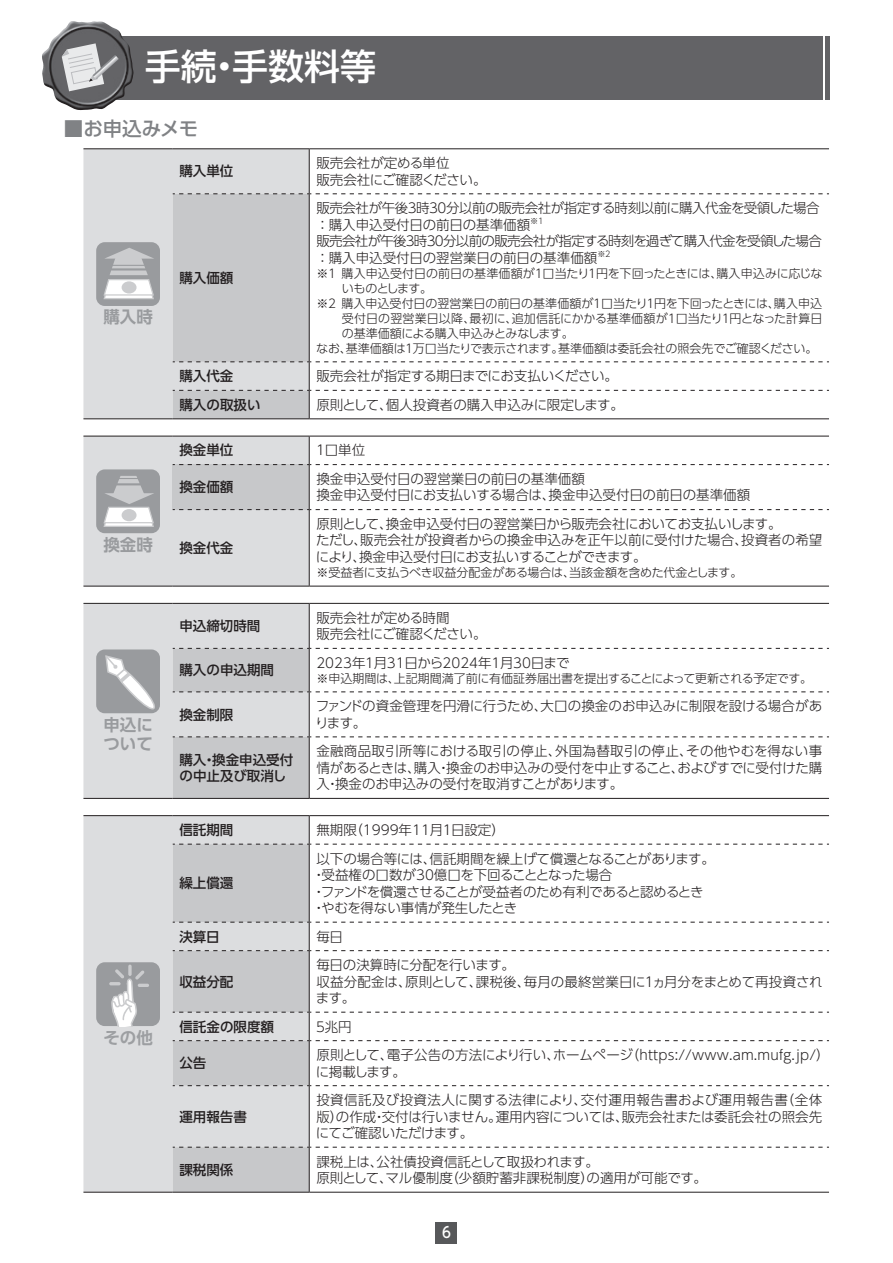
<style>
.page{position:relative;width:893px;height:1263px;background:#fff}
.page>*{position:absolute;margin:0;border:0;box-sizing:border-box;transform-origin:0 0}
.t1{font:500 36px "UD Shin Go Pro";color:#fff}
.t2{font:500 19.5px "UD Shin Go Pro";letter-spacing:-.005em;color:#808285}
.t3{font:700 16.5px/19.5px "UD Shin Go Pro De";color:#999b9e}
.t4{font:700 16.5px "UD Shin Go Pro De";color:#9d9fa2}
.t5{font:500 15px "UD Shin Go Pro";color:#fff;scale:.9 1}
.t6{font:300 13.5px/16.5px "UD Shin Go Pro";letter-spacing:-.02em;color:#231f20}
.t7{font:300 13.5px/16.5px "UD Shin Go Pro";color:#231f20}
.t8{font:500 13.5px/16.5px "UD Shin Go Pro";color:#231f20}
.t9{font:300 13.5px/16.5px "UD Shin Go Pro";letter-spacing:.015em;color:#231f20}
.t10{font:300 12px "UD Shin Go Pro";letter-spacing:-.01em;color:#231f20}
.t11{font:300 12px "UD Shin Go Pro";letter-spacing:-.055em;color:#231f20}
</style>
<div class="page">
<div style="left:436px;top:1222px;width:21px;height:21px;background:#57585a"></div>
<div style="left:83px;top:36px;width:740px;height:63px;background:#636366"></div>
<hr style="left:825px;top:36px;width:4px;height:63px;background:#636366">
<img style="left:42px;top:21px;width:92px;height:90px">
<svg style="left:62px;top:43px;width:57px;height:48px"></svg>
<div style="left:83px;top:149px;width:226px;height:269px;background:#dcdddf"></div>
<hr style="left:83px;top:148px;width:90px;height:1px;background:#231f20">
<hr style="left:83px;top:418px;width:90px;height:1px;background:#231f20">
<hr style="left:173px;top:148px;width:136px;height:1px;background:#231f20">
<hr style="left:309px;top:148px;width:520px;height:1px;background:#231f20">
<hr style="left:309px;top:149px;width:1px;height:44px;background:#231f20">
<svg style="left:173px;top:193px;width:656px;height:226px"></svg>
<div style="left:96px;top:242px;width:64px;height:64px;background:#999b9e;border-radius:9px"></div>
<svg style="left:103px;top:248px;width:51px;height:52px"></svg>
<hr style="left:83px;top:586px;width:90px;height:1px;background:#231f20">
<hr style="left:173px;top:586px;width:136px;height:1px;background:#231f20">
<hr style="left:309px;top:586px;width:520px;height:1px;background:#231f20">
<svg style="left:83px;top:436px;width:746px;height:150px"></svg>
<hr style="left:83px;top:798px;width:90px;height:1px;background:#231f20">
<hr style="left:173px;top:798px;width:136px;height:1px;background:#231f20">
<hr style="left:309px;top:798px;width:520px;height:1px;background:#231f20">
<svg style="left:83px;top:603px;width:746px;height:195px"></svg>
<div style="left:83px;top:816px;width:90px;height:376px;background:#dcdddf"></div>
<svg style="left:173px;top:845px;width:136px;height:347px;background:#cacbcd"></svg>
<hr style="left:83px;top:815px;width:90px;height:1px;background:#231f20">
<hr style="left:83px;top:1192px;width:90px;height:1px;background:#231f20">
<hr style="left:173px;top:815px;width:136px;height:1px;background:#231f20">
<hr style="left:309px;top:815px;width:520px;height:1px;background:#231f20">
<hr style="left:309px;top:844px;width:1px;height:78px;background:#231f20">
<hr style="left:309px;top:951px;width:1px;height:61px;background:#231f20">
<hr style="left:309px;top:1041px;width:1px;height:44px;background:#231f20">
<hr style="left:309px;top:1086px;width:1px;height:61px;background:#231f20">
<hr style="left:309px;top:1147px;width:1px;height:45px;background:#231f20">
<hr style="left:173px;top:1192px;width:136px;height:1px;background:#231f20">
<hr style="left:309px;top:1192px;width:520px;height:1px;background:#231f20">
<svg style="left:173px;top:816px;width:656px;height:29px"></svg>
<svg style="left:173px;top:922px;width:656px;height:29px"></svg>
<svg style="left:173px;top:1012px;width:656px;height:29px"></svg>
<svg style="left:173px;top:1085px;width:656px;height:1px"></svg>
<svg style="left:173px;top:1147px;width:656px;height:1px"></svg>
<div style="left:96px;top:962px;width:64px;height:64px;background:#999b9e;border-radius:9px"></div>
<svg style="left:128px;top:964px;width:4px;height:12px"></svg>
<svg style="left:109px;top:969px;width:40px;height:57px"></svg>
<h1 class="t1" style="left:145px;top:37px;width:233px">手続・手数料等</h1>
<h2 class="t2" style="left:64px;top:112px;width:136px">■お申込みメモ</h2>
<p class="t3" style="left:103px;top:307px;width:51px">購入時</p>
<p class="t3" style="left:103px;top:534px;width:51px">換金時</p>
<p class="t3" style="left:103px;top:714px;width:51px">申込について</p>
<p class="t4" style="left:103px;top:1024px;width:51px">その他</p>
<p class="t8" style="left:179px;top:163px;width:55px">購入単位</p>
<p class="t7" style="left:316px;top:154px;width:172px">販売会社が定める単位<br>販売会社にご確認ください。</p>
<p class="t8" style="left:179px;top:269px;width:55px">購入価額</p>
<p class="t6" style="left:316px;top:199px;width:507px">販売会社が午後３時30分以前の販売会社が指定する時刻以前に購入代金を受領した場合：購入申込受付日の前日の基準価額<sup>※１<br></sup>販売会社が午後３時30分以前の販売会社が指定する時刻を過ぎて購入代金を受領した場合：購入申込受付日の翌営業日の前日の基準価額<sup>※２</sup></p>
<p class="t10" style="left:316px;top:264px;width:508px">※１ 購入申込受付日の前日の基準価額が１口当たり１円を下回ったときには、購入申込みに応じな</p>
<p class="t11" style="left:342px;top:279px;width:92px">いものとします。</p>
<p class="t10" style="left:316px;top:294px;width:507px">※２ 購入申込受付日の翌営業日の前日の基準価額が１口当たり１円を下回ったときには、購入申込</p>
<p class="t10" style="left:342px;top:309px;width:482px">受付日の翌営業日以降、最初に、追加信託にかかる基準価額が１口当たり１円となった計算日</p>
<p class="t10" style="left:342px;top:324px;width:233px">の基準価額による購入申込みとみなします。</p>
<p class="t10" style="left:316px;top:339px;width:503px">なお、基準価額は１万口当たりで表示されます。基準価額は委託会社の照会先でご確認ください。</p>
<p class="t8" style="left:179px;top:367px;width:55px">購入代金</p>
<p class="t6" style="left:316px;top:367px;width:303px">販売会社が指定する期日までにお支払いください。</p>
<p class="t8" style="left:179px;top:396px;width:83px">購入の取扱い</p>
<p class="t7" style="left:316px;top:396px;width:309px">原則として、個人投資者の購入申込みに限定します。</p>
<p class="t8" style="left:179px;top:442px;width:55px">換金単位</p>
<p class="t6" style="left:314px;top:442px;width:53px">１口単位</p>
<p class="t8" style="left:179px;top:478px;width:55px">換金価額</p>
<p class="t7" style="left:316px;top:470px;width:435px">換金申込受付日の翌営業日の前日の基準価額<br>換金申込受付日にお支払いする場合は、換金申込受付日の前日の基準価額</p>
<p class="t8" style="left:179px;top:539px;width:55px">換金代金</p>
<p class="t6" style="left:316px;top:515px;width:508px">原則として、換金申込受付日の翌営業日から販売会社においてお支払いします。<br>ただし、販売会社が投資者からの換金申込みを正午以前に受付けた場合、投資者の希望により、換金申込受付日にお支払いすることができます。</p>
<p class="t10" style="left:316px;top:563px;width:427px">※受益者に支払うべき収益分配金がある場合は、当該金額を含めた代金とします。</p>
<p class="t8" style="left:179px;top:617px;width:82px">申込締切時間</p>
<p class="t7" style="left:316px;top:609px;width:172px">販売会社が定める時間<br>販売会社にご確認ください。</p>
<p class="t8" style="left:179px;top:661px;width:96px">購入の申込期間</p>
<p class="t6" style="left:316px;top:654px;width:255px">2023年１月31日から2024年１月30日まで</p>
<p class="t10" style="left:316px;top:669px;width:497px">※申込期間は、上記期間満了前に有価証券届出書を提出することによって更新される予定です。</p>
<p class="t8" style="left:179px;top:706px;width:55px">換金制限</p>
<p class="t6" style="left:315px;top:697px;width:509px">ファンドの資金管理を円滑に行うため、大口の換金のお申込みに制限を設ける場合があります。</p>
<p class="t8" style="left:179px;top:751px;width:115px">購入・換金申込受付の中止及び取消し</p>
<p class="t6" style="left:316px;top:742px;width:507px;text-align:justify">金融商品取引所等における取引の停止、外国為替取引の停止、その他やむを得ない事情があるときは、購入・換金のお申込みの受付を中止すること、およびすでに受付けた購入・換金のお申込みの受付を取消すことがあります。</p>
<p class="t8" style="left:179px;top:821px;width:55px">信託期間</p>
<p class="t7" style="left:316px;top:821px;width:190px">無期限（1999年11月１日設定）</p>
<p class="t8" style="left:179px;top:874px;width:55px">繰上償還</p>
<p class="t6" style="left:312px;top:850px;width:404px;text-indent:4px">以下の場合等には、信託期間を繰上げて償還となることがあります。・受益権の口数が30億口を下回ることとなった場合<br>・ファンドを償還させることが受益者のため有利であると認めるとき・やむを得ない事情が発生したとき</p>
<p class="t8" style="left:179px;top:928px;width:42px">決算日</p>
<p class="t6" style="left:316px;top:928px;width:28px">毎日</p>
<p class="t8" style="left:179px;top:973px;width:55px">収益分配</p>
<p class="t6" style="left:316px;top:956px;width:508px">毎日の決算時に分配を行います。<br>収益分配金は、原則として、課税後、毎月の最終営業日に１ヵ月分をまとめて再投資されます。</p>
<p class="t8" style="left:179px;top:1018px;width:96px">信託金の限度額</p>
<p class="t6" style="left:314px;top:1018px;width:39px">５兆円</p>
<p class="t8" style="left:179px;top:1054px;width:28px">公告</p>
<p class="t9" style="left:316px;top:1046px;width:515px">原則として、電子公告の方法により行い、ホームページ（https://www.am.mufg.jp/）に掲載します。</p>
<p class="t8" style="left:179px;top:1108px;width:69px">運用報告書</p>
<p class="t6" style="left:316px;top:1091px;width:508px;text-align:justify">投資信託及び投資法人に関する法律により、交付運用報告書および運用報告書（全体版）の作成・交付は行いません。運用内容については、販売会社または委託会社の照会先にてご確認いただけます。</p>
<p class="t8" style="left:179px;top:1161px;width:55px">課税関係</p>
<p class="t7" style="left:316px;top:1153px;width:392px">課税上は、公社債投資信託として取扱われます。<br>原則として、マル優制度（少額貯蓄非課税制度）の適用が可能です。</p>
<p class="t5" style="left:442px;top:1220px;width:11px">6</p>
</div>
